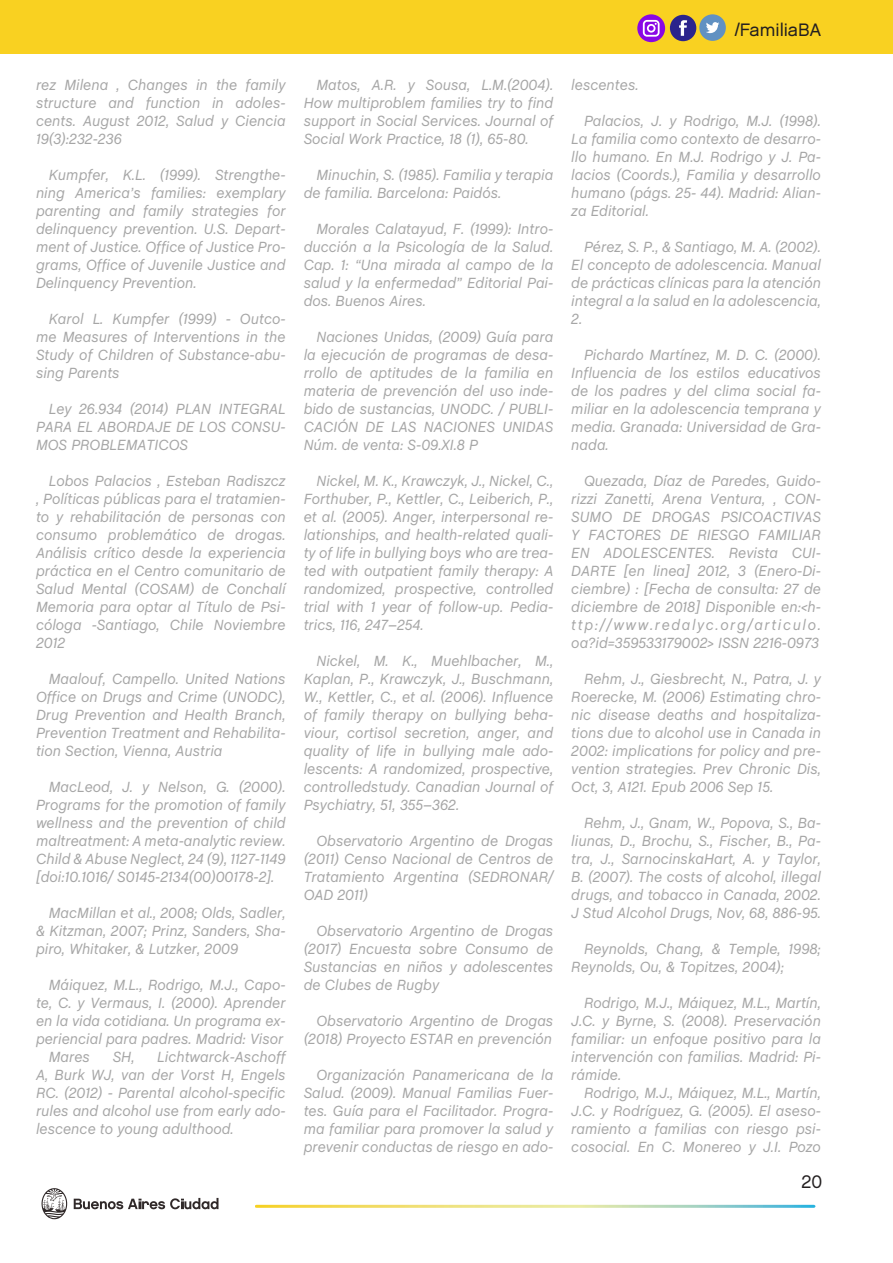
<style>
.page{position:relative;width:893px;height:1263px;background:#fff}
.page>*{position:absolute;margin:0;border:0;box-sizing:border-box;transform-origin:0 0}
.t1{font:18px "Chalet London Nineteen Sixty";color:#231f20}
.t2{font:18px "Chalet London Nineteen Eighty";color:#231f20}
.Texto_chalet{font:italic 15px/18px "Chalet";color:#a6a6a6;text-align:justify}
</style>
<div class="page">
<svg style="left:74px;top:1198px;width:144px;height:11px"></svg>
<svg style="left:41px;top:1188px;width:26px;height:31px"></svg>
<svg style="left:255px;top:1205px;width:560px;height:3px;background:#cdda98"></svg>
<div style="left:0;top:0;width:893px;height:54px;background:#f9d121"></div>
<div style="left:670px;top:15px;width:26px;height:26px;background:#2b248c;border-radius:50%"></div>
<svg style="left:679px;top:20px;width:8px;height:16px"></svg>
<div style="left:699px;top:14px;width:27px;height:27px;background:#6191c2;border-radius:13px"></div>
<svg style="left:706px;top:22px;width:13px;height:11px"></svg>
<svg style="left:637px;top:14px;width:28px;height:28px"></svg>
<p class="t1" style="left:735px;top:19px;width:88px">/FamiliaBA</p>
<p class="Texto_chalet" style="left:36px;top:76px;width:251px">rez Milena , Changes in the family structure and function in adoles&shy;cents. August 2012, Salud y Ciencia 19(3):232-236</p>
<p class="Texto_chalet" style="left:36px;top:166px;width:251px;text-indent:13px">Kumpfer, K.L. (1999). Strengthe&shy;ning America’s families: exemplary parenting and family strategies for delinquency prevention. U.S. Depart&shy;ment of Justice. Office of Justice Pro&shy;grams, Office of Juvenile Justice and Delinquency Prevention.</p>
<p class="Texto_chalet" style="left:36px;top:310px;width:251px;text-indent:13px">Karol L. Kumpfer (1999) - Outco&shy;me Measures of Interventions in the Study of Children of Substance-abu&shy;sing Parents</p>
<p class="Texto_chalet" style="left:36px;top:400px;width:251px;text-indent:13px">Ley 26.934 (2014) PLAN INTEGRAL PARA EL ABORDAJE DE LOS CONSU-MOS PROBLEMATICOS</p>
<p class="Texto_chalet" style="left:36px;top:472px;width:251px;text-indent:13px">Lobos Palacios , Esteban Radiszcz , Políticas públicas para el tratamien&shy;to y rehabilitación de personas con consumo problemático de drogas.<br>Análisis crítico desde la experiencia práctica en el Centro comunitario de Salud Mental (COSAM) de Conchalí Memoria para optar al Título de Psi&shy;cóloga -Santiago, Chile Noviembre 2012</p>
<p class="Texto_chalet" style="left:36px;top:670px;width:251px;text-indent:13px">Maalouf, Campello. United Nations Office on Drugs and Crime (UNODC), Drug Prevention and Health Branch, Prevention Treatment and Rehabilita&shy;tion Section, Vienna, Austria</p>
<p class="Texto_chalet" style="left:36px;top:778px;width:251px;text-indent:13px">MacLeod, J. y Nelson, G. (2000).<br>Programs for the promotion of family wellness and the prevention of child maltreatment: A meta-analytic review.<br>Child &amp; Abuse Neglect, 24 (9), 1127-1149 [doi:10.1016/ S0145-2134(00)00178-2].</p>
<p class="Texto_chalet" style="left:36px;top:904px;width:251px;text-indent:13px">MacMillan et al., 2008; Olds, Sadler, &amp; Kitzman, 2007; Prinz, Sanders, Sha&shy;piro, Whitaker, &amp; Lutzker, 2009</p>
<p class="Texto_chalet" style="left:36px;top:976px;width:251px;text-indent:13px">Máiquez, M.L., Rodrigo, M.J., Capo&shy;te, C. y Vermaus, I. (2000). Aprender en la vida cotidiana. Un programa ex&shy;periencial para padres. Madrid: Visor</p>
<p class="Texto_chalet" style="left:49px;top:1048px;width:43px">Mares</p>
<p class="Texto_chalet" style="left:113px;top:1048px;width:23px">SH,</p>
<p class="Texto_chalet" style="left:36px;top:1048px;width:251px;text-indent:121px">Lichtwarck-Aschoff A, Burk WJ, van der Vorst H, Engels RC. (2012) - Parental alcohol-specific rules and alcohol use from early ado&shy;lescence to young adulthood.</p>
<p class="Texto_chalet" style="left:304px;top:76px;width:251px;text-indent:13px">Matos, A.R. y Sousa, L.M.(2004).<br>How multiproblem families try to find support in Social Services. Journal of Social Work Practice, 18 (1), 65-80.</p>
<p class="Texto_chalet" style="left:304px;top:166px;width:251px;text-indent:13px">Minuchin, S. (1985). Familia y terapia de familia. Barcelona: Paidós.</p>
<p class="Texto_chalet" style="left:304px;top:220px;width:251px;text-indent:13px">Morales Calatayud, F. (1999): Intro&shy;ducción a la Psicología de la Salud.<br>Cap. 1: “Una mirada al campo de la salud y la enfermedad” Editorial Pai&shy;dos. Buenos Aires.</p>
<p class="Texto_chalet" style="left:304px;top:328px;width:251px;text-indent:13px">Naciones Unidas, (2009) Guía para la ejecución de programas de desa&shy;rrollo de aptitudes de la familia en materia de prevención del uso inde&shy;bido de sustancias, UNODC. / PUBLI-CACIÓN DE LAS NACIONES UNIDAS Núm. de venta: S-09.XI.8 P</p>
<p class="Texto_chalet" style="left:304px;top:472px;width:251px;text-indent:13px">Nickel, M. K., Krawczyk, J., Nickel, C., Forthuber, P., Kettler, C., Leiberich, P., et al. (2005). Anger, interpersonal re&shy;lationships, and health-related quali&shy;ty of life in bullying boys who are trea&shy;ted with outpatient family therapy: A randomized, prospective, controlled trial with 1 year of follow-up. Pedia&shy;trics, 116, 247–254.</p>
<p class="Texto_chalet" style="left:304px;top:652px;width:251px;text-indent:13px">Nickel, M. K., Muehlbacher, M., Kaplan, P., Krawczyk, J., Buschmann, W., Kettler, C., et al. (2006). Influence of family therapy on bullying beha&shy;viour, cortisol secretion, anger, and quality of life in bullying male ado&shy;lescents: A randomized, prospective, controlledstudy. Canadian Journal of Psychiatry, 51, 355–362.</p>
<p class="Texto_chalet" style="left:304px;top:832px;width:251px;text-indent:13px">Observatorio Argentino de Drogas (2011) Censo Nacional de Centros de Tratamiento Argentina (SEDRONAR/ OAD 2011)</p>
<p class="Texto_chalet" style="left:304px;top:922px;width:251px;text-indent:13px">Observatorio Argentino de Drogas (2017) Encuesta sobre Consumo de Sustancias en niños y adolescentes de Clubes de Rugby</p>
<p class="Texto_chalet" style="left:304px;top:1012px;width:251px;text-align:right">Observatorio Argentino de Drogas (2018) Proyecto ESTAR en prevención</p>
<p class="Texto_chalet" style="left:304px;top:1066px;width:251px;text-indent:13px">Organización Panamericana de la Salud. (2009). Manual Familias Fuer&shy;tes. Guía para el Facilitador. Progra&shy;ma familiar para promover la salud y prevenir conductas de riesgo en ado-</p>
<p class="Texto_chalet" style="left:571px;top:76px;width:69px">lescentes.</p>
<p class="Texto_chalet" style="left:571px;top:112px;width:251px;text-indent:13px">Palacios, J. y Rodrigo, M.J. (1998).<br>La familia como contexto de desarro&shy;llo humano. En M.J. Rodrigo y J. Pa&shy;lacios (Coords.), Familia y desarrollo humano (págs. 25- 44). Madrid: Alian&shy;za Editorial.</p>
<p class="Texto_chalet" style="left:571px;top:238px;width:251px;text-indent:13px">Pérez, S. P., &amp; Santiago, M. A. (2002).<br>El concepto de adolescencia. Manual de prácticas clínicas para la atención integral a la salud en la adolescencia, 2.</p>
<p class="Texto_chalet" style="left:571px;top:346px;width:251px;text-indent:13px">Pichardo Martínez, M. D. C. (2000).<br>Influencia de los estilos educativos de los padres y del clima social fa&shy;miliar en la adolescencia temprana y media. Granada: Universidad de Gra&shy;nada.</p>
<p class="Texto_chalet" style="left:571px;top:472px;width:251px;text-indent:13px">Quezada, Díaz de Paredes, Guido&shy;rizzi Zanetti, Arena Ventura, , CON-SUMO DE DROGAS PSICOACTIVAS Y FACTORES DE RIESGO FAMILIAR EN ADOLESCENTES. Revista CUI-DARTE [en linea] 2012, 3 (Enero-Di&shy;ciembre) : [Fecha de consulta: 27 de diciembre de 2018] Disponible en:&lt;h&shy;ttp://www.redalyc.org/articulo. oa?id=359533179002&gt; ISSN 2216-0973</p>
<p class="Texto_chalet" style="left:571px;top:670px;width:251px;text-indent:13px">Rehm, J., Giesbrecht, N., Patra, J. y Roerecke, M. (2006) Estimating chro&shy;nic disease deaths and hospitaliza&shy;tions due to alcohol use in Canada in 2002: implications for policy and pre&shy;vention strategies. Prev Chronic Dis, Oct, 3, A121. Epub 2006 Sep 15.</p>
<p class="Texto_chalet" style="left:571px;top:814px;width:251px;text-indent:13px">Rehm, J., Gnam, W., Popova, S., Ba&shy;liunas, D., Brochu, S., Fischer, B., Pa&shy;tra, J., SarnocinskaHart, A. y Taylor, B. (2007). The costs of alcohol, illegal drugs, and tobacco in Canada, 2002.<br>J Stud Alcohol Drugs, Nov, 68, 886-95.</p>
<p class="Texto_chalet" style="left:571px;top:940px;width:251px;text-indent:13px">Reynolds, Chang, &amp; Temple, 1998;<br>Reynolds, Ou, &amp; Topitzes, 2004);</p>
<p class="Texto_chalet" style="left:571px;top:994px;width:251px;text-indent:13px">Rodrigo, M.J., Máiquez, M.L., Martín, J.C. y Byrne, S. (2008). Preservación familiar: un enfoque positivo para la intervención con familias. Madrid: Pi&shy;rámide.</p>
<p class="Texto_chalet" style="left:571px;top:1084px;width:251px;text-indent:13px">Rodrigo, M.J., Máiquez, M.L., Martín, J.C. y Rodríguez, G. (2005). El aseso&shy;ramiento a familias con riesgo psi&shy;cosocial. En C. Monereo y J.I. Pozo</p>
<p class="t2" style="left:801px;top:1171px;width:22px">20</p>
</div>
